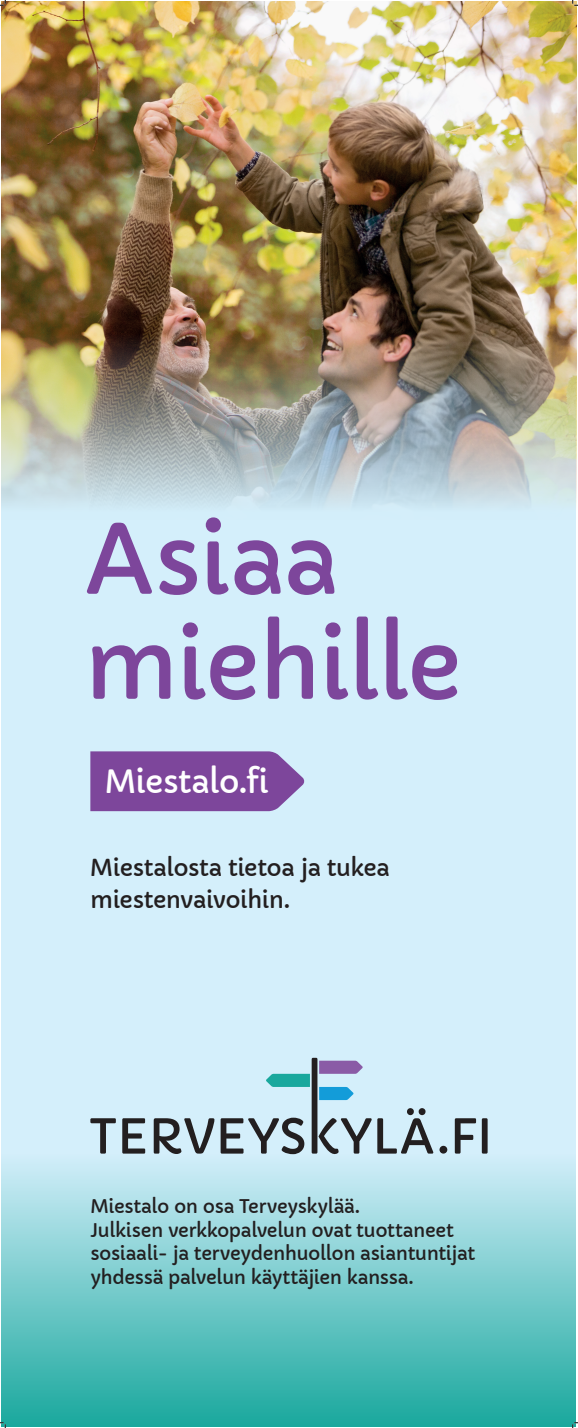
<style>
.page{position:relative;width:578px;height:1428px;background:#fff}
.page>*{position:absolute;margin:0;border:0;box-sizing:border-box;transform-origin:0 0}
.Otsikko_250-350{font:95px "Capriola";letter-spacing:-.025em;color:#7d469b}
.talon_nimi_120-160{font:31.5px "Capriola";letter-spacing:-.02em;color:#fff}
.teksti_92{font:23px "Capriola";letter-spacing:-.025em;color:#231f20}
.terveyskyla_teksti_7{font:18.5px/23.5px "Capriola";letter-spacing:-.025em;color:#231f20}
</style>
<div class="page">
<div style="left:2px;top:2px;width:574px;height:1424px;background:#d4effb"></div>
<div style="left:2px;top:1154px;width:574px;height:272px;background:linear-gradient(to bottom,#d2eefa,#1ba89e)"></div>
<svg style="left:90px;top:1058px;width:343px;height:96px"></svg>
<svg style="left:454px;top:1118px;width:33px;height:35px"></svg>
<div style="left:439px;top:1146px;width:8px;height:7px;background:#231f20;border-radius:50%"></div>
<img style="left:2px;top:2px;width:574px;height:504px">
<svg style="left:90px;top:751px;width:214px;height:60px;background:#8352a1"></svg>
<svg style="left:0;top:0;width:6px;height:6px"></svg>
<svg style="left:0;top:1422px;width:6px;height:6px"></svg>
<svg style="left:572px;top:0;width:5px;height:6px"></svg>
<svg style="left:572px;top:1422px;width:5px;height:6px"></svg>
<p class="Otsikko_250-350" style="left:84px;top:501px;width:257px">Asiaa</p>
<p class="Otsikko_250-350" style="left:84px;top:606px;width:380px">miehille</p>
<p class="talon_nimi_120-160" style="left:105px;top:763px;width:165px">Miestalo.fi</p>
<p class="teksti_92" style="left:90px;top:853px;width:301px">Miestalosta tietoa ja tukea</p>
<p class="teksti_92" style="left:90px;top:886px;width:201px">miestenvaivoihin.</p>
<p class="terveyskyla_teksti_7" style="left:90px;top:1195px;width:386px">Miestalo on osa Terveyskylää.<br>Julkisen verkkopalvelun ovat tuottaneet sosiaali- ja terveydenhuollon asiantuntijat</p>
<p class="terveyskyla_teksti_7" style="left:90px;top:1266px;width:324px">yhdessä palvelun käyttäjien kanssa.</p>
</div>
